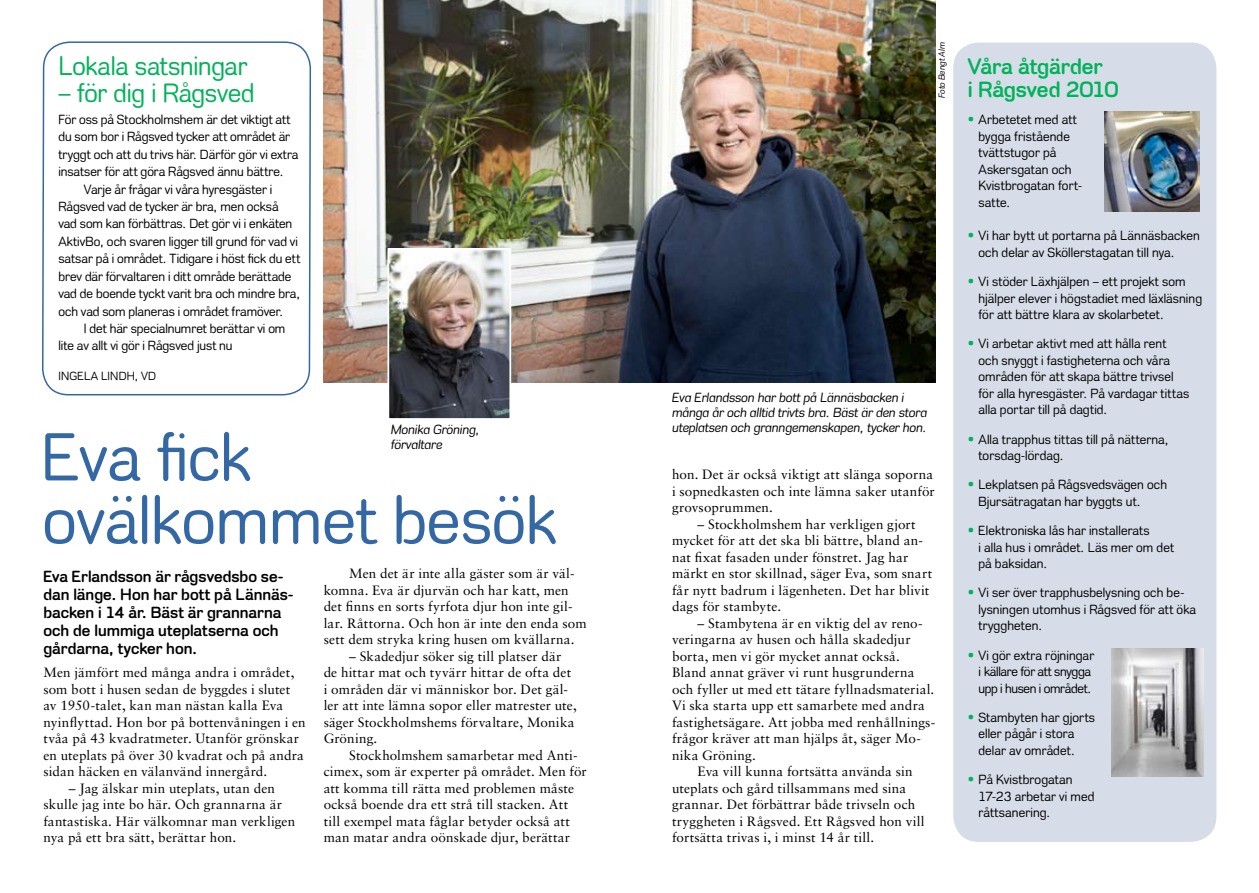
<style>
.page{position:relative;width:1259px;height:893px;background:#fff}
.page>*{position:absolute;margin:0;border:0;box-sizing:border-box;transform-origin:0 0}
.t1{font:69px/63px "Stockholm Runt";color:#3468a5}
.t2{font:27px "Stockholm Runt";letter-spacing:-.005em;color:#00b25a}
.t3{font:700 22.5px/22.5px "Stockholm Runt";letter-spacing:-.005em;color:#00b25a}
.t4{font:700 16.5px/18px "Stockholm Runt";color:#000}
.t5{font:13.5px/16.5px "Sabon";letter-spacing:.01em;color:#000}
.t6{font:13.5px/16.5px "Stockholm Runt";letter-spacing:.005em;color:#000}
.t7{font:italic 13.5px/15px "Stockholm Runt";color:#000}
.t8{font:13.5px/16.5px "Stockholm Runt";letter-spacing:-.02em;color:#000;text-align:center}
.t9{font:12px "Stockholm Runt";letter-spacing:.015em;color:#000}
.t10{font:italic 9px "Stockholm Runt";color:#000}
.s1{color:#00b25a}
</style>
<div class="page">
<img style="left:324px;top:0;width:611px;height:383px">
<img style="left:390px;top:251px;width:118px;height:166px">
<div style="left:387px;top:248px;width:124px;height:172px;border:2px solid #fff"></div>
<svg style="left:42px;top:41px;width:270px;height:355px"></svg>
<div style="left:953px;top:43px;width:263px;height:799px;background:#d7dde8;border-radius:26px"></div>
<img style="left:1111px;top:648px;width:92px;height:128px">
<img style="left:1104px;top:112px;width:95px;height:100px">
<h2 class="t2" style="left:58px;top:51px;width:190px">Lokala satsningar</h2>
<h2 class="t2" style="left:58px;top:78px;width:198px">– för dig i Rågsved</h2>
<p class="t6" style="left:58px;top:111px;width:234px">För oss på Stockholmshem är det viktigt att</p>
<p class="t6" style="left:58px;top:129px;width:233px">du som bor i Rågsved tycker att området är</p>
<p class="t6" style="left:58px;top:146px;width:241px">tryggt och att du trivs här. Därför gör vi extra</p>
<p class="t6" style="left:58px;top:163px;width:227px">insatser för att göra Rågsved ännu bättre.</p>
<p class="t6" style="left:84px;top:181px;width:190px">Varje år frågar vi våra hyresgäster i</p>
<p class="t6" style="left:58px;top:198px;width:222px">Rågsved vad de tycker är bra, men också</p>
<p class="t6" style="left:58px;top:216px;width:235px">vad som kan förbättras. Det gör vi i enkäten</p>
<p class="t6" style="left:58px;top:233px;width:241px">AktivBo, och svaren ligger till grund för vad vi</p>
<p class="t6" style="left:58px;top:250px;width:243px">satsar på i området. Tidigare i höst fick du ett</p>
<p class="t6" style="left:58px;top:268px;width:234px">brev där förvaltaren i ditt område berättade</p>
<p class="t6" style="left:58px;top:285px;width:243px">vad de boende tyckt varit bra och mindre bra,</p>
<p class="t6" style="left:58px;top:303px;width:226px">och vad som planeras i området framöver.</p>
<p class="t6" style="left:84px;top:320px;width:203px">I det här specialnumret berättar vi om</p>
<p class="t6" style="left:58px;top:337px;width:176px">lite av allt vi gör i Rågsved just nu</p>
<p class="t9" style="left:58px;top:368px;width:99px">INGELA LINDH, VD</p>
<p class="t7" style="left:391px;top:422px;width:91px">Monika Gröning, förvaltare</p>
<h1 class="t1" style="left:43px;top:425px;width:515px">Eva fick ovälkommet besök</h1>
<p class="t4" style="left:43px;top:568px;width:252px">Eva Erlandsson är rågsvedsbo se&shy;dan länge. Hon har bott på Lännäs&shy;backen i 14 år. Bäst är grannarna och de lummiga uteplatserna och gårdarna, tycker hon.</p>
<p class="t5" style="left:43px;top:664px;width:264px">Men jämfört med många andra i området, som bott i husen sedan de byggdes i slutet av 1950-talet, kan man nästan kalla Eva nyinflyttad. Hon bor på bottenvåningen i en tvåa på 43 kvadratmeter. Utanför grönskar en uteplats på över 30 kvadrat och på andra sidan häcken en välanvänd innergård.</p>
<p class="t5" style="left:43px;top:780px;width:253px;text-indent:26px">– Jag älskar min uteplats, utan den skulle jag inte bo här. Och grannarna är fantastiska. Här välkomnar man verkligen nya på ett bra sätt, berättar hon.</p>
<p class="t5" style="left:324px;top:565px;width:264px;text-indent:26px">Men det är inte alla gäster som är väl&shy;komna. Eva är djurvän och har katt, men det finns en sorts fyrfota djur hon inte gil&shy;lar. Råttorna. Och hon är inte den enda som sett dem stryka kring husen om kvällarna.</p>
<p class="t5" style="left:324px;top:647px;width:255px;text-indent:26px">– Skadedjur söker sig till platser där de hittar mat och tyvärr hittar de ofta det i områden där vi människor bor. Det gäl&shy;ler att inte lämna sopor eller matrester ute, säger Stockholmshems förvaltare, Monika Gröning.</p>
<p class="t5" style="left:324px;top:746px;width:265px;text-indent:26px">Stockholmshem samarbetar med Anti&shy;cimex, som är experter på området. Men för att komma till rätta med problemen måste också boende dra ett strå till stacken. Att till exempel mata fåglar betyder också att man matar andra oönskade djur, berättar</p>
<p class="t10" style="left:936px;top:98px;width:57px;rotate:-90deg">Foto Bengt Alm</p>
<p class="t7" style="left:672px;top:389px;width:256px">Eva Erlandsson har bott på Lännäsbacken i många år och alltid trivts bra. Bäst är den stora uteplatsen och granngemenskapen, tycker hon.</p>
<p class="t5" style="left:672px;top:466px;width:264px">hon. Det är också viktigt att slänga soporna i sopnedkasten och inte lämna saker utanför grovsoprummen.</p>
<p class="t5" style="left:672px;top:516px;width:262px;text-indent:26px">– Stockholmshem har verkligen gjort mycket för att det ska bli bättre, bland an&shy;nat fixat fasaden under fönstret. Jag har märkt en stor skillnad, säger Eva, som snart får nytt badrum i lägenheten. Det har blivit dags för stambyte.</p>
<p class="t5" style="left:697px;top:615px;width:227px">– Stambytena är en viktig del av reno-</p>
<p class="t5" style="left:672px;top:631px;width:240px">veringarna av husen och hålla skadedjur</p>
<p class="t5" style="left:672px;top:648px;width:229px">borta, men vi gör mycket annat också.</p>
<p class="t5" style="left:672px;top:664px;width:244px">Bland annat gräver vi runt husgrunderna</p>
<p class="t5" style="left:672px;top:681px;width:264px">och fyller ut med ett tätare fyllnadsmaterial.</p>
<p class="t5" style="left:672px;top:697px;width:254px">Vi ska starta upp ett samarbete med andra</p>
<p class="t5" style="left:672px;top:714px;width:265px">fastighetsägare. Att jobba med renhållnings-</p>
<p class="t5" style="left:672px;top:730px;width:250px">frågor kräver att man hjälps åt, säger Mo-</p>
<p class="t5" style="left:672px;top:747px;width:85px">nika Gröning.</p>
<p class="t5" style="left:697px;top:763px;width:217px">Eva vill kunna fortsätta använda sin</p>
<p class="t5" style="left:672px;top:780px;width:236px">uteplats och gård tillsammans med sina</p>
<p class="t5" style="left:672px;top:796px;width:245px">grannar. Det förbättrar både trivseln och</p>
<p class="t5" style="left:672px;top:813px;width:254px">tryggheten i Rågsved. Ett Rågsved hon vill</p>
<p class="t5" style="left:672px;top:829px;width:204px">fortsätta trivas i, i minst 14 år till.</p>
<h3 class="t3" style="left:968px;top:55px;width:152px">Våra åtgärder<br>i Rågsved 2010</h3>
<p class="t6" style="left:978px;top:111px;width:105px;text-indent:-11px"><span class="s1">•</span> Arbetetet med att bygga fristående tvättstugor på<br>Askersgatan och<br>Kvistbrogatan fort&shy;satte.</p>
<p class="t6" style="left:978px;top:227px;width:223px;text-indent:-11px"><span class="s1">•</span> Vi har bytt ut portarna på Lännäsbacken och delar av Sköllerstagatan till nya.</p>
<p class="t6" style="left:978px;top:273px;width:225px;text-indent:-11px"><span class="s1">•</span> Vi stöder Läxhjälpen – ett projekt som hjälper elever i högstadiet med läxläsning för att bättre klara av skolarbetet.</p>
<p class="t6" style="left:978px;top:335px;width:212px;text-indent:-11px"><span class="s1">•</span> Vi arbetar aktivt med att hålla rent och snyggt i fastigheterna och våra områden för att skapa bättre trivsel för alla hyresgäster. På vardagar tittas alla portar till på dagtid.</p>
<p class="t6" style="left:978px;top:431px;width:192px;text-indent:-11px"><span class="s1">•</span> Alla trapphus tittas till på nätterna, torsdag-lördag.</p>
<p class="t6" style="left:978px;top:476px;width:190px;text-indent:-11px"><span class="s1">•</span> Lekplatsen på Rågsvedsvägen och<br>Bjursätragatan har byggts ut.</p>
<p class="t6" style="left:978px;top:522px;width:197px;text-indent:-11px"><span class="s1">•</span> Elektroniska lås har installerats<br>i alla hus i området. Läs mer om det på baksidan.</p>
<p class="t6" style="left:978px;top:584px;width:219px;text-indent:-11px"><span class="s1">•</span> Vi ser över trapphusbelysning och be&shy;lysningen utomhus i Rågsved för att öka tryggheten.</p>
<p class="t8" style="left:968px;top:647px;width:128px"><span class="s1">•</span> Vi gör extra röjningar i källare för att snygga upp i husen i området.</p>
<p class="t6" style="left:978px;top:709px;width:118px;text-indent:-11px"><span class="s1">•</span> Stambyten har gjorts eller pågår i stora delar av området.</p>
<p class="t6" style="left:978px;top:771px;width:117px;text-indent:-11px"><span class="s1">•</span> På Kvistbrogatan<br>17-23 arbetar vi med råttsanering.</p>
</div>
